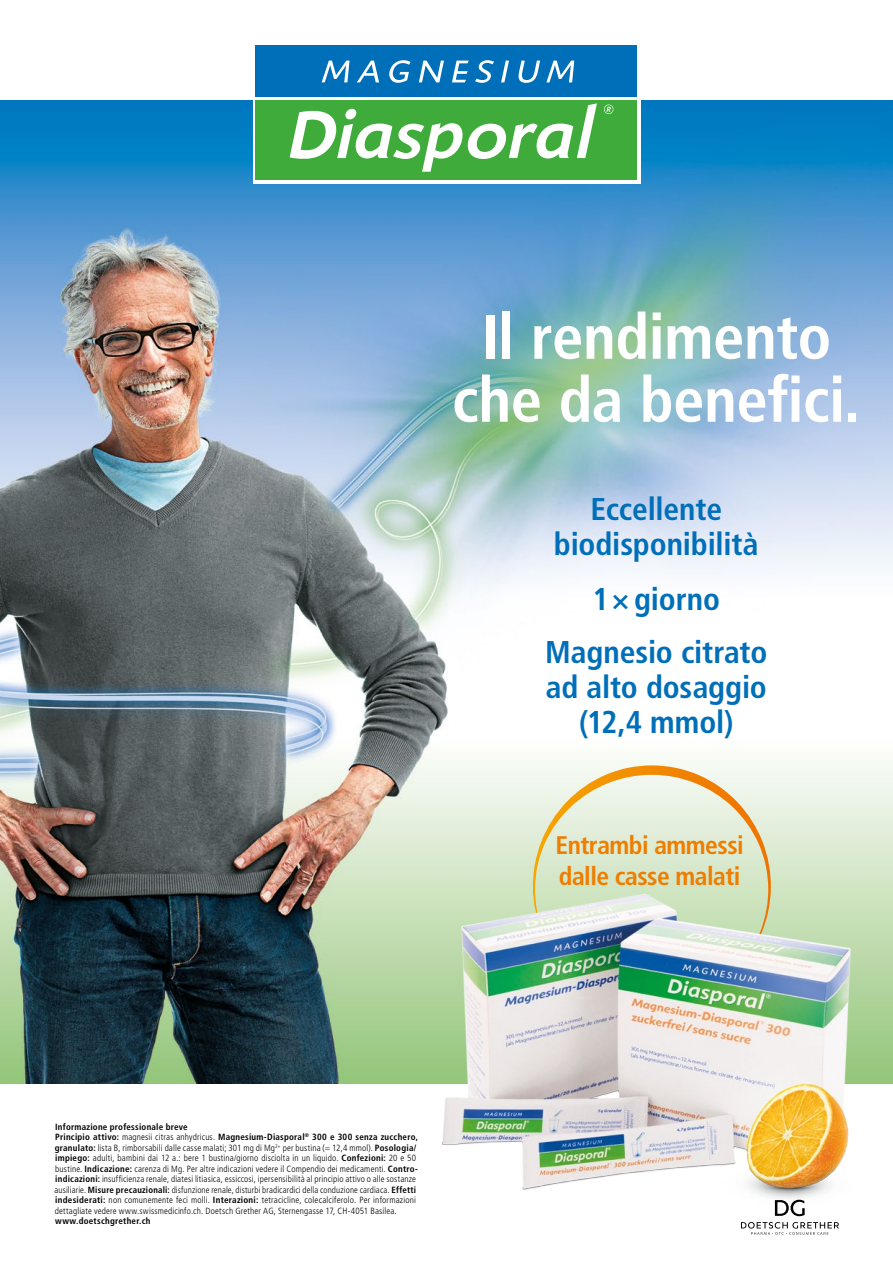
<style>
.page{position:relative;width:893px;height:1263px;background:#fff}
.page>*{position:absolute;margin:0;border:0;box-sizing:border-box;transform-origin:0 0}
.t1{font:700 condensed 63px/63px "Frutiger LT";letter-spacing:-.01em;color:#fff;text-align:center}
.t2{font:700 condensed 31.5px/34.8px "Frutiger LT";letter-spacing:-.005em;color:#006fb9;text-align:center}
.t3{font:700 condensed 25.5px/30.6px "Frutiger LT";letter-spacing:-.02em;color:#ef7d00}
.t4{font:300 condensed 9px/10.5px "Frutiger LT";letter-spacing:.02em;color:#000}
.t5{font:700 condensed 9px "Frutiger LT";letter-spacing:.03em;color:#000}
.s1{font-weight:700}
</style>
<div class="page">
<img style="left:0;top:100px;width:893px;height:984px">
<div style="left:253px;top:41px;width:387px;height:142px;background:#fff"></div>
<div style="left:256px;top:100px;width:381px;height:79px;background:#3fab3b"></div>
<div style="left:256px;top:45px;width:381px;height:52px;background:#006fb9"></div>
<svg style="left:322px;top:60px;width:252px;height:23px"></svg>
<svg style="left:290px;top:103px;width:307px;height:69px"></svg>
<svg style="left:604px;top:105px;width:9px;height:9px"></svg>
<svg style="left:741px;top:1224px;width:98px;height:11px"></svg>
<svg style="left:533px;top:765px;width:238px;height:63px"></svg>
<img style="left:405px;top:828px;width:476px;height:396px">
<h1 class="t1" style="left:452px;top:305px;width:410px">Il rendimento che da benefici.</h1>
<h2 class="t2" style="left:554px;top:492px;width:206px">Eccellente biodisponibilità</h2>
<h2 class="t2" style="left:593px;top:582px;width:129px">1×giorno</h2>
<h2 class="t2" style="left:545px;top:635px;width:224px">Magnesio citrato ad alto dosaggio (12,4 mmol)</h2>
<h3 class="t3" style="left:555px;top:830px;width:190px">Entrambi ammessi dalle casse malati</h3>
<p class="t4" style="left:55px;top:1121px;width:365px"><span class="s1">Informazione professionale breve<br>Principio attivo:</span> magnesii citras anhydricus. <span class="s1">Magnesium-Diasporal</span><sup>®</sup> <span class="s1">300 e 300 senza zucchero, granulato:</span> lista B, rimborsabili dalle casse malati; 301 mg di Mg<sup>2+</sup> per bustina (= 12,4 mmol). <span class="s1">Posologia/ impiego:</span> adulti, bambini dai 12 a.: bere 1 bustina/giorno disciolta in un liquido. <span class="s1">Confezioni:</span> 20 e 50 bustine. <span class="s1">Indicazione:</span> carenza di Mg. Per altre indicazioni vedere il Compendio dei medicamenti. <span class="s1">Contro&shy;indicazioni:</span> insufficienza renale, diatesi litiasica, essiccosi, ipersensibilità al principio attivo o alle sostanze ausiliarie. <span class="s1">Misure precauzionali:</span> disfunzione renale, disturbi bradicardici della conduzione cardiaca. <span class="s1">Effetti indesiderati:</span> non comunemente feci molli. <span class="s1">Interazioni:</span> tetracicline, colecalciferolo. Per informazioni dettagliate vedere www.swissmedicinfo.ch. Doetsch Grether AG, Sternengasse 17, CH-4051 Basilea.</p>
<p class="t5" style="left:55px;top:1216px;width:97px">www.doetschgrether.ch</p>
</div>
